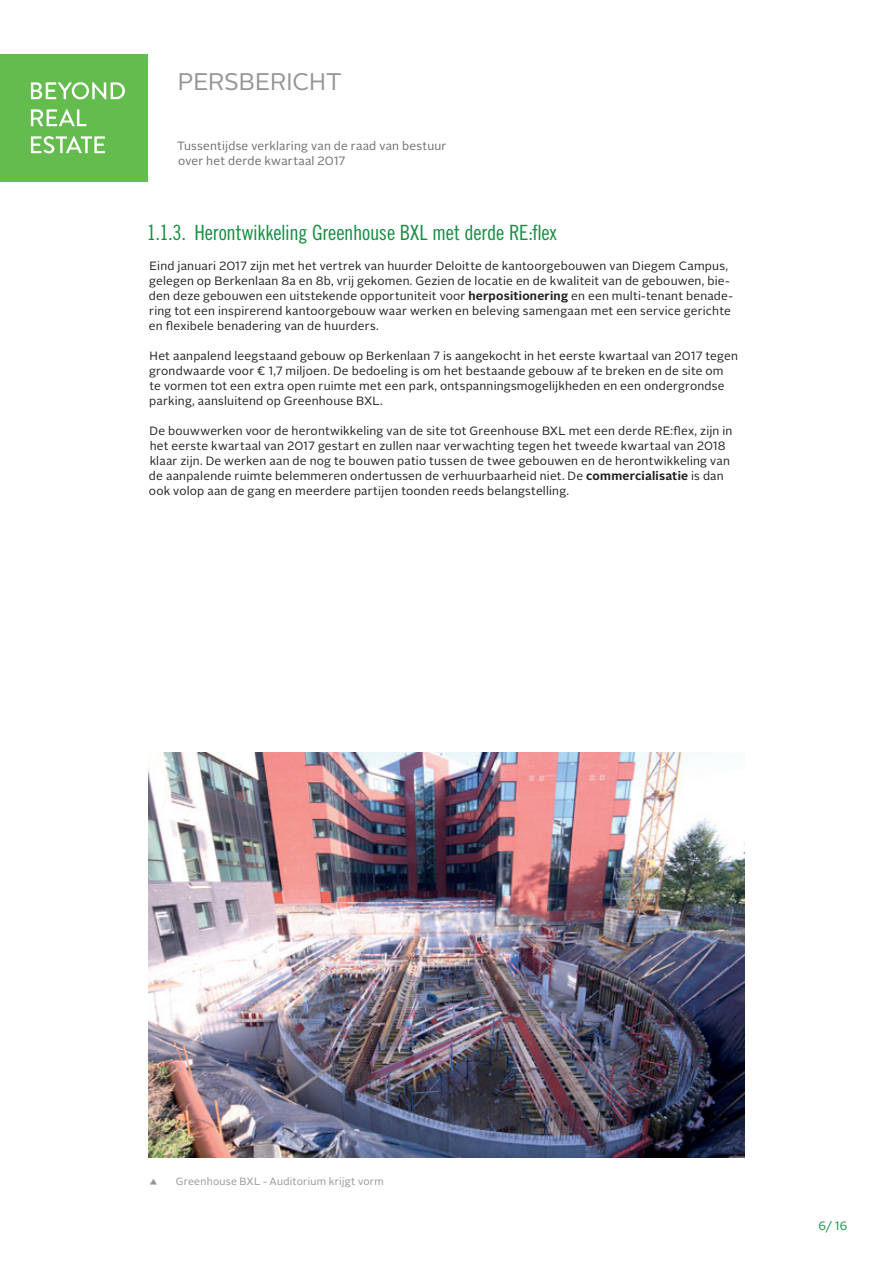
<style>
.page{position:relative;width:893px;height:1263px;background:#fff}
.page>*{position:absolute;margin:0;border:0;box-sizing:border-box;transform-origin:0 0}
.t1{font:24px "Alright Sans";letter-spacing:-.01em;color:#939598}
.t2{font:21px "Trade Gothic LT Std Cn 18";letter-spacing:-.01em;color:#148d41}
.t3{font:12px/15px "Alright Sans";letter-spacing:.015em;color:#231f20}
.t4{font:12px/15px "Alright Sans";letter-spacing:.02em;color:#6c6d70}
.t5{font:12px "Alright Sans";color:#148d41}
.t6{font:10.5px "Alright Sans";letter-spacing:.02em;color:#939598}
.s1{font-weight:700}
</style>
<div class="page">
<div style="left:0;top:54px;width:148px;height:128px;background:#64bc4e"></div>
<svg style="left:31px;top:136px;width:74px;height:17px"></svg>
<svg style="left:31px;top:109px;width:55px;height:17px"></svg>
<svg style="left:31px;top:82px;width:94px;height:17px"></svg>
<img style="left:149px;top:753px;width:595px;height:405px">
<h1 class="t1" style="left:178px;top:65px;width:165px">PERSBERICHT</h1>
<p class="t4" style="left:177px;top:139px;width:271px">Tussentijdse verklaring van de raad van bestuur over het derde kwartaal 2017</p>
<h2 class="t2" style="left:147px;top:220px;width:411px">1.1.3. Herontwikkeling Greenhouse BXL met derde RE:flex</h2>
<p class="t3" style="left:149px;top:259px;width:585px">Eind januari 2017 zijn met het vertrek van huurder Deloitte de kantoorgebouwen van Diegem Campus, gelegen op Berkenlaan 8a en 8b, vrij gekomen. Gezien de locatie en de kwaliteit van de gebouwen, bie&shy;den deze gebouwen een uitstekende opportuniteit voor <span class="s1">herpositionering</span> en een multi-tenant benade&shy;ring tot een inspirerend kantoorgebouw waar werken en beleving samengaan met een service gerichte en flexibele benadering van de huurders.</p>
<p class="t3" style="left:149px;top:349px;width:590px">Het aanpalend leegstaand gebouw op Berkenlaan 7 is aangekocht in het eerste kwartaal van 2017 tegen grondwaarde voor € 1,7 miljoen. De bedoeling is om het bestaande gebouw af te breken en de site om te vormen tot een extra open ruimte met een park, ontspanningsmogelijkheden en een ondergrondse parking, aansluitend op Greenhouse BXL.</p>
<p class="t3" style="left:149px;top:424px;width:585px">De bouwwerken voor de herontwikkeling van de site tot Greenhouse BXL met een derde RE:flex, zijn in het eerste kwartaal van 2017 gestart en zullen naar verwachting tegen het tweede kwartaal van 2018 klaar zijn. De werken aan de nog te bouwen patio tussen de twee gebouwen en de herontwikkeling van de aanpalende ruimte belemmeren ondertussen de verhuurbaarheid niet. De <span class="s1">commercialisatie</span> is dan ook volop aan de gang en meerdere partijen toonden reeds belangstelling.</p>
<p class="t6" style="left:149px;top:1174px;width:236px">▲ Greenhouse BXL - Auditorium krijgt vorm</p>
<p class="t5" style="left:819px;top:1218px;width:30px">6/ 16</p>
</div>
